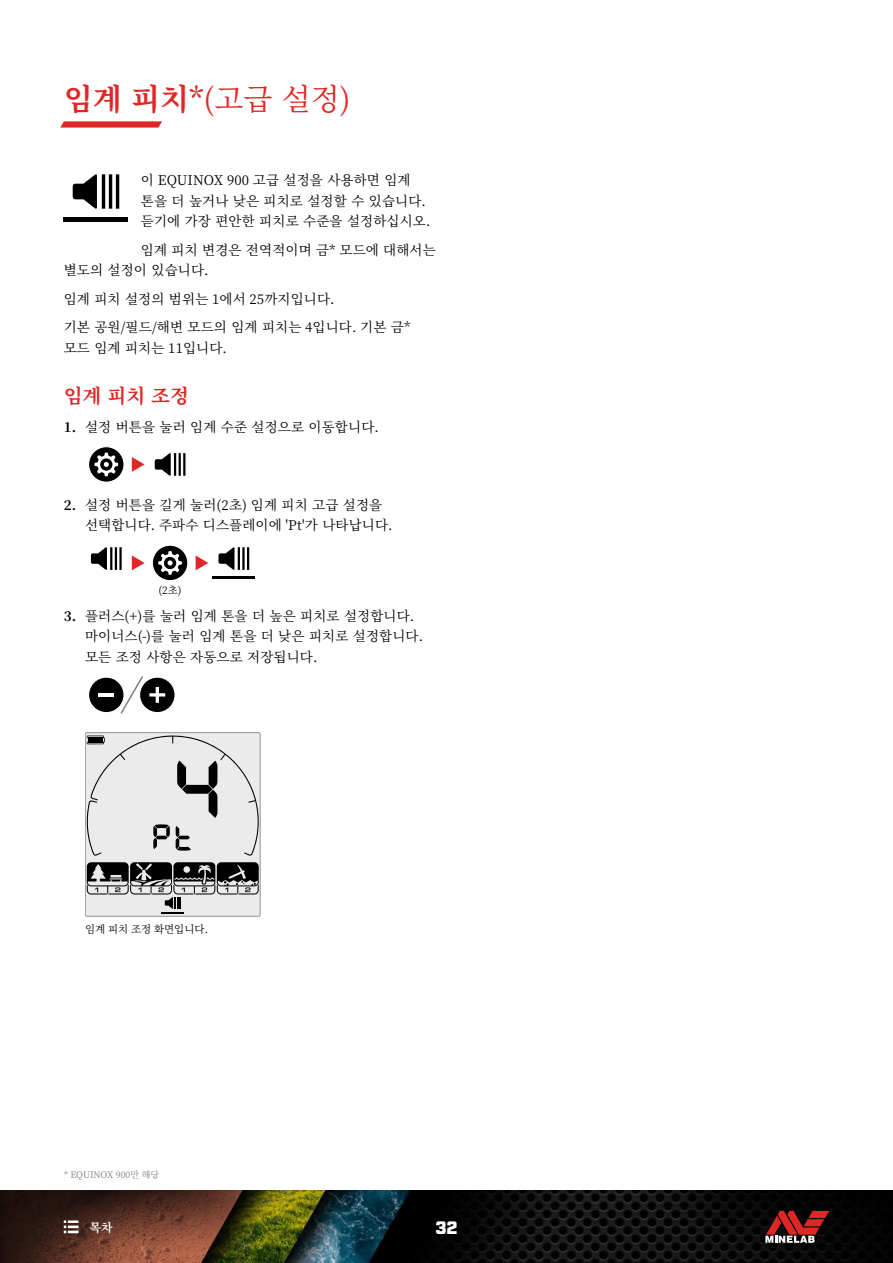
<style>
.page{position:relative;width:893px;height:1263px;background:#fff}
.page>*{position:absolute;margin:0;border:0;box-sizing:border-box;transform-origin:0 0}
.H1_TOC{font:30px "Noto Serif KR";color:#e12725}
.H2_TOC{font:700 19.5px "Noto Serif KR";color:#e12725}
.t1{font:900 18px "Industry";color:#fff}
.Body{font:13.5px/20.2px "Noto Serif KR";letter-spacing:.01em;color:#000}
.t2{font:700 12px "Noto Serif KR";color:#fff}
.Annotation_Left{font:10.5px "Noto Serif KR";color:#000}
.Annotation_centre{font:10.5px "Noto Serif KR";color:#000}
.Footnote_Asterisk{font:9px "Noto Serif KR";color:#808080}
.s1{font-weight:700}
</style>
<div class="page">
<svg style="left:60px;top:121px;width:102px;height:7px"></svg>
<img style="left:0;top:1190px;width:893px;height:73px">
<svg style="left:64px;top:1220px;width:15px;height:13px"></svg>
<svg style="left:765px;top:1211px;width:64px;height:32px;background:#7a2f2e"></svg>
<svg style="left:89px;top:447px;width:35px;height:36px"></svg>
<svg style="left:132px;top:457px;width:13px;height:15px"></svg>
<svg style="left:155px;top:453px;width:30px;height:23px"></svg>
<svg style="left:91px;top:547px;width:31px;height:23px"></svg>
<svg style="left:132px;top:555px;width:13px;height:15px"></svg>
<svg style="left:152px;top:545px;width:36px;height:36px"></svg>
<svg style="left:196px;top:555px;width:12px;height:15px"></svg>
<hr style="left:213px;top:576px;width:42px;height:3px;background:#000">
<svg style="left:218px;top:547px;width:31px;height:23px"></svg>
<svg style="left:89px;top:676px;width:86px;height:38px"></svg>
<div style="left:85px;top:733px;width:175px;height:183px;background:#ebebeb"></div>
<div style="left:85px;top:732px;width:175px;height:184px;border:1px solid #929497"></div>
<svg style="left:87px;top:862px;width:172px;height:51px"></svg>
<svg style="left:87px;top:735px;width:173px;height:121px"></svg>
<hr style="left:64px;top:218px;width:64px;height:4px;background:#000">
<svg style="left:73px;top:174px;width:46px;height:35px"></svg>
<p class="H1_TOC" style="left:64px;top:82px;width:288px"><span class="s1">임계 피치*</span>(고급 설정)</p>
<p class="Body" style="left:141px;top:170px;width:288px">이 EQUINOX 900 고급 설정을 사용하면 임계 톤을 더 높거나 낮은 피치로 설정할 수 있습니다. 듣기에 가장 편안한 피치로 수준을 설정하십시오.</p>
<p class="Body" style="left:64px;top:240px;width:374px;text-indent:77px">임계 피치 변경은 전역적이며 금* 모드에 대해서는 별도의 설정이 있습니다.</p>
<p class="Body" style="left:64px;top:289px;width:270px">임계 피치 설정의 범위는 1에서 25까지입니다.</p>
<p class="Body" style="left:64px;top:317px;width:348px">기본 공원/필드/해변 모드의 임계 피치는 4입니다. 기본 금* 모드 임계 피치는 11입니다.</p>
<p class="H2_TOC" style="left:64px;top:385px;width:127px">임계 피치 조정</p>
<p class="Body" style="left:64px;top:417px;width:314px"><span class="s1">1.</span> 설정 버튼을 눌러 임계 수준 설정으로 이동합니다.</p>
<p class="Body" style="left:85px;top:495px;width:307px;text-indent:-21px"><span class="s1">2.</span> 설정 버튼을 길게 눌러(2초) 임계 피치 고급 설정을 선택합니다. 주파수 디스플레이에 'Pt'가 나타납니다.</p>
<p class="Annotation_centre" style="left:158px;top:584px;width:25px">(2초)</p>
<p class="Body" style="left:85px;top:606px;width:337px;text-indent:-21px"><span class="s1">3.</span> 플러스(+)를 눌러 임계 톤을 더 높은 피치로 설정합니다. 마이너스(-)를 눌러 임계 톤을 더 낮은 피치로 설정합니다. 모든 조정 사항은 자동으로 저장됩니다.</p>
<p class="Annotation_Left" style="left:85px;top:924px;width:123px">임계 피치 조정 화면입니다.</p>
<p class="Footnote_Asterisk" style="left:64px;top:1169px;width:97px">* EQUINOX 900만 해당</p>
<p class="t2" style="left:90px;top:1220px;width:25px">목차</p>
<h3 class="t1" style="left:436px;top:1217px;width:23px">32</h3>
</div>
